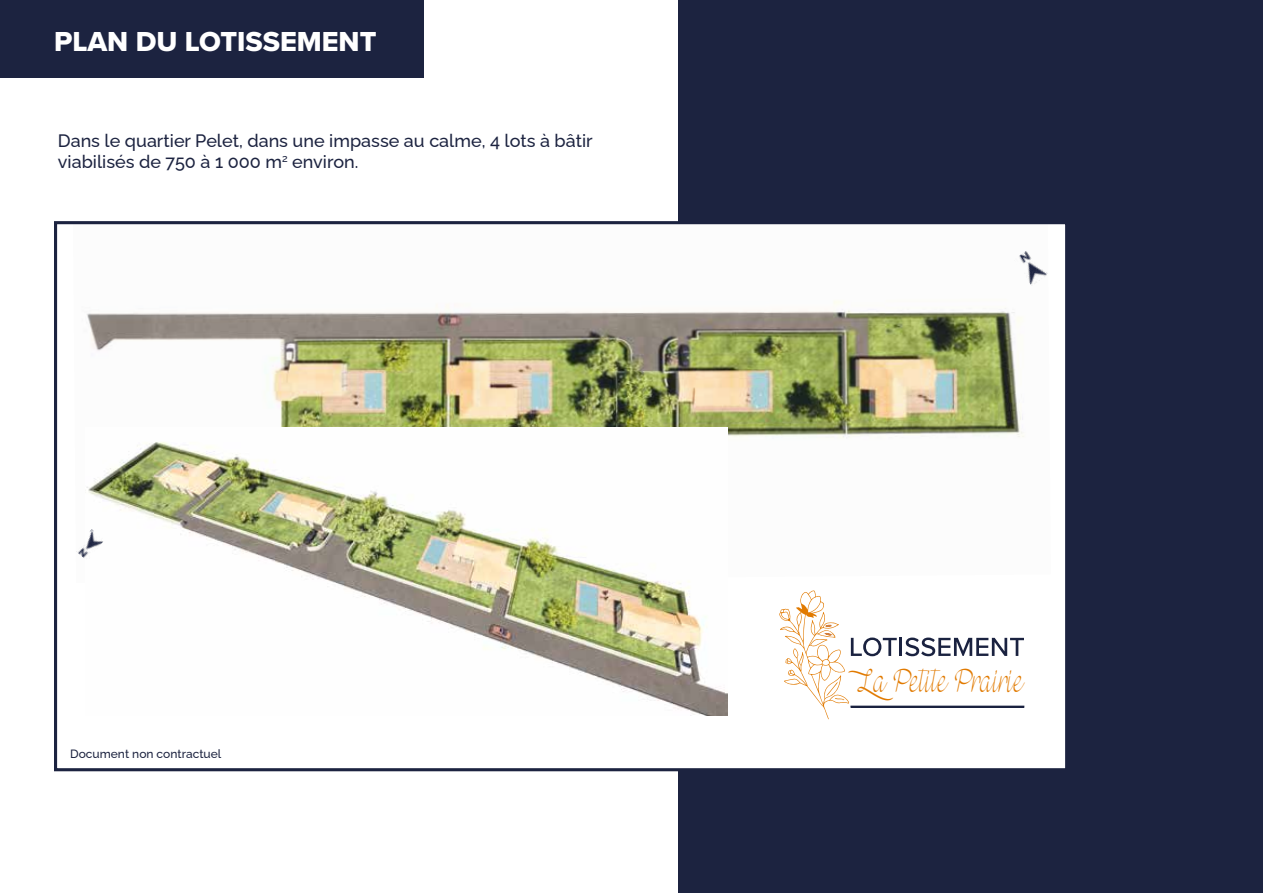
<style>
.page{position:relative;width:1263px;height:893px;background:#fff}
.page>*{position:absolute;margin:0;border:0;box-sizing:border-box;transform-origin:0 0}
.t1{font:33.6px "Mf Wedding Bells";color:#e17a00}
.t2{font:28.5px "Proxima Nova Extrabld";color:#fff}
.t3{font:500 18px/21.6px "Raleway";color:#1c2340}
.t4{font:500 12px "Raleway";color:#1c2340}
</style>
<div class="page">
<div style="left:678px;top:0;width:585px;height:893px;background:#1c2340"></div>
<div style="left:56px;top:223px;width:1011px;height:547px;background:#fff"></div>
<img style="left:87px;top:273px;width:961px;height:165px">
<div style="left:54px;top:221px;width:1014px;height:550px;border:3px solid #1c2340"></div>
<div style="left:0;top:0;width:423px;height:78px;background:#1c2340"></div>
<img style="left:1013px;top:251px;width:34px;height:35px">
<img style="left:86px;top:427px;width:642px;height:289px">
<div style="left:850px;top:706px;width:174px;height:2px;border:1px solid #1a2240"></div>
<hr style="left:899px;top:638px;width:3px;height:18px;background:#1a2240">
<svg style="left:905px;top:638px;width:119px;height:18px"></svg>
<svg style="left:779px;top:590px;width:118px;height:129px"></svg>
<img style="left:76px;top:528px;width:29px;height:33px">
<h2 class="t2" style="left:54px;top:20px;width:324px">PLAN DU LOTISSEMENT</h2>
<p class="t3" style="left:58px;top:127px;width:536px">Dans le quartier Pelet, dans une impasse au calme, 4 lots à bâtir viabilisés de 750 à 1 000 m<sup>2</sup> environ.</p>
<p class="t4" style="left:70px;top:745px;width:153px">Document non contractuel</p>
<h1 class="t1" style="left:848px;top:661px;width:176px">La Petite Prairie</h1>
</div>
